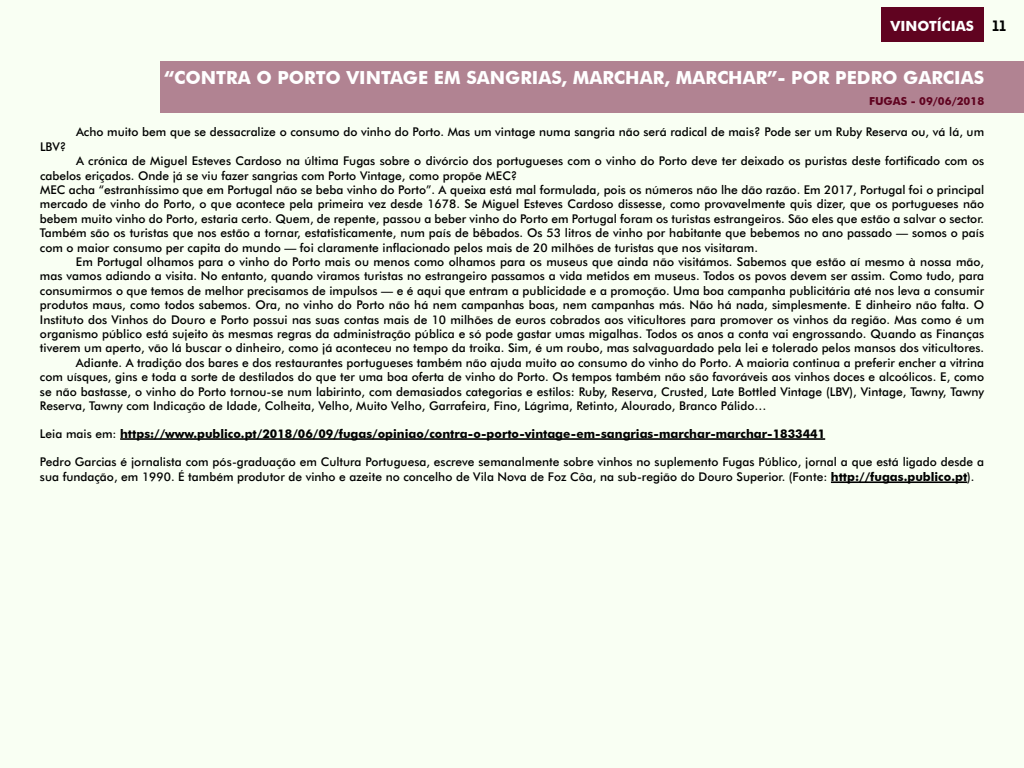
<style>
.page{position:relative;width:1024px;height:768px;background:#f9fff3}
.page>*{position:absolute;margin:0;border:0;box-sizing:border-box;transform-origin:0 0}
.t1{font:700 18px "Futura BT";color:#fff}
.t2{font:700 14px "Futura BT";color:#fff}
.t3{font:500 12px/14.4px "Futura BT";color:#000}
.t4{font:700 12px "Futura BT";color:#000}
.t5{font:700 11px "Futura BT";color:#600320}
.s1{font-family:"Kontrapunkt Bob";font-size:15px;color:#000}
.s2{font-weight:500}
.s3{font-weight:700}
</style>
<div class="page">
<div style="left:881px;top:7px;width:103px;height:35px;background:#600320"></div>
<div style="left:160px;top:61px;width:864px;height:52px;background:#b18392"></div>
<hr style="left:120px;top:438px;width:705px;height:2px;background:#000">
<hr style="left:831px;top:481px;width:136px;height:2px;background:#000">
<p class="t2" style="left:891px;top:18px;width:117px">vinotícias <span class="s1">11</span></p>
<h1 class="t1" style="left:164px;top:66px;width:822px">“CONTRA O PORTO VINTAGE EM SANGRIAS, MARCHAR, MARCHAR”- POR PEDRO GARCIAS</h1>
<p class="t5" style="left:869px;top:95px;width:117px">FUGAS - 09/06/2018</p>
<p class="t3" style="left:76px;top:125px;width:910px">Acho muito bem que se dessacralize o consumo do vinho do Porto. Mas um vintage numa sangria não será radical de mais? Pode ser um Ruby Reserva ou, vá lá, um</p>
<p class="t3" style="left:40px;top:139px;width:28px">LBV?<br>A</p>
<p class="t3" style="left:40px;top:154px;width:946px;text-indent:48px">crónica de Miguel Esteves Cardoso na última Fugas sobre o divórcio dos portugueses com o vinho do Porto deve ter deixado os puristas deste fortificado com os cabelos eriçados. Onde já se viu fazer sangrias com Porto Vintage, como propõe MEC?<br>MEC acha “estranhíssimo que em Portugal não se beba vinho do Porto”. A queixa está mal formulada, pois os números não lhe dão razão. Em 2017, Portugal foi o principal mercado de vinho do Porto, o que acontece pela primeira vez desde 1678. Se Miguel Esteves Cardoso dissesse, como provavelmente quis dizer, que os portugueses não bebem muito vinho do Porto, estaria certo. Quem, de repente, passou a beber vinho do Porto em Portugal foram os turistas estrangeiros. São eles que estão a salvar o sector.<br>Também são os turistas que nos estão a tornar, estatisticamente, num país de bêbados. Os 53 litros de vinho por habitante que bebemos no ano passado — somos o país com o maior consumo per capita do mundo — foi claramente inflacionado pelos mais de 20 milhões de turistas que nos visitaram.<br>E</p>
<p class="t3" style="left:40px;top:255px;width:946px;text-align:justify;text-indent:42px">m Portugal olhamos para o vinho do Porto mais ou menos como olhamos para os museus que ainda não visitámos. Sabemos que estão aí mesmo à nossa mão, mas vamos adiando a visita. No entanto, quando viramos turistas no estrangeiro passamos a vida metidos em museus. Todos os povos devem ser assim. Como tudo, para consumirmos o que temos de melhor precisamos de impulsos — e é aqui que entram a publicidade e a promoção. Uma boa campanha publicitária até nos leva a consumir produtos maus, como todos sabemos. Ora, no vinho do Porto não há nem campanhas boas, nem campanhas más. Não há nada, simplesmente. E dinheiro não falta. O I nstituto dos Vinhos do Douro e Porto possui nas suas contas mais de 10 milhões de euros cobrados aos viticultores para promover os vinhos da região. Mas como é um organismo público está sujeito às mesmas regras da administração pública e só pode gastar umas migalhas. Todos os anos a conta vai engrossando. Quando as Finanças tiverem um aperto, vão lá buscar o dinheiro, como já aconteceu no tempo da troika. Sim, é um roubo, mas salvaguardado pela lei e tolerado pelos mansos dos viticultores.<br>A</p>
<p class="t3" style="left:40px;top:355px;width:946px;text-align:justify;text-indent:44px">diante. A tradição dos bares e dos restaurantes portugueses também não ajuda muito ao consumo do vinho do Porto. A maioria continua a preferir encher a vitrina com uísques, gins e toda a sorte de destilados do que ter uma boa oferta de vinho do Porto. Os tempos também não são favoráveis aos vinhos doces e alcoólicos. E, como se não bastasse, o vinho do Porto tornou-se num labirinto, com demasiados categorias e estilos: Ruby, Reserva, Crusted, Late Bottled Vintage (LBV), Vintage, Tawny, Tawny Reserva, Tawny com I ndicação de Idade, Colheita, Velho, Muito Velho, Garrafeira, Fino, Lágrima, Retinto, Alourado, Branco Pálido…</p>
<p class="t4" style="left:40px;top:426px;width:787px"><span class="s2">Leia mais em:</span> https://www.publico.pt/2018/06/09/fugas/opiniao/contra-o-porto-vintage-em-sangrias-marchar-marchar-1833441</p>
<p class="t3" style="left:40px;top:455px;width:946px">Pedro Garcias é jornalista com pós-graduação em Cultura Portuguesa, escreve semanalmente sobre vinhos no suplemento Fugas Público, jornal a que está ligado desde a sua fundação, em 1990. É também produtor de vinho e azeite no concelho de Vila Nova de Foz Côa, na sub-região do Douro Superior. (Fonte: <span class="s3">http://fugas.publico.pt</span>).</p>
</div>
